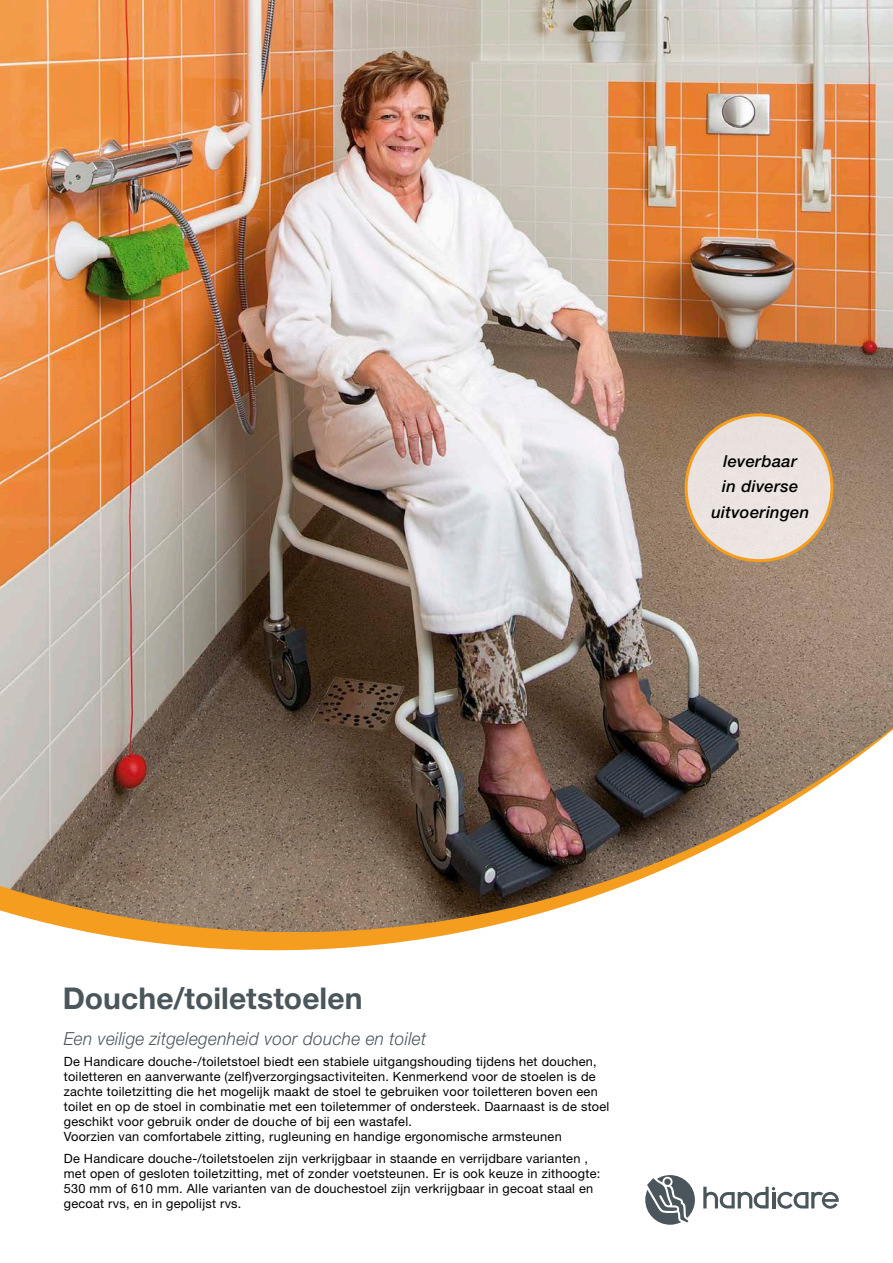
<style>
.page{position:relative;width:893px;height:1263px;background:#fff}
.page>*{position:absolute;margin:0;border:0;box-sizing:border-box;transform-origin:0 0}
.t1{font:700 30px "Helvetica Neue";color:#4a565c}
.t2{font:italic 300 18px "Helvetica Neue";letter-spacing:.02em;color:#4a565c;scale:.95 1}
.t3{font:italic 500 16.5px/25.5px "Helvetica Neue";letter-spacing:.02em;color:#000;text-align:center}
.t4{font:12.75px/15px "Helvetica Neue";letter-spacing:.02em;color:#000}
</style>
<div class="page">
<img style="left:0;top:0;width:893px;height:602px">
<img style="left:0;top:602px;width:893px;height:349px">
<svg style="left:645px;top:1175px;width:50px;height:50px"></svg>
<svg style="left:703px;top:1187px;width:136px;height:22px"></svg>
<svg style="left:685px;top:413px;width:148px;height:149px"></svg>
<p class="t3" style="left:711px;top:448px;width:99px">leverbaar<br>in diverse uitvoeringen</p>
<h1 class="t1" style="left:63px;top:980px;width:301px">Douche/toiletstoelen</h1>
<h2 class="t2" style="left:64px;top:1028px;width:383px">Een veilige zitgelegenheid voor douche en toilet</h2>
<p class="t4" style="left:64px;top:1054px;width:547px">De Handicare douche-/toiletstoel biedt een stabiele uitgangshouding tijdens het douchen, toiletteren en aanverwante (zelf)verzorgingsactiviteiten. Kenmerkend voor de stoelen is de zachte toiletzitting die het mogelijk maakt de stoel te gebruiken voor toiletteren boven een toilet en op de stoel in combinatie met een toiletemmer of ondersteek. Daarnaast is de stoel geschikt voor gebruik onder de douche of bij een wastafel.<br>Voorzien van comfortabele zitting, rugleuning en handige ergonomische armsteunen</p>
<p class="t4" style="left:64px;top:1150px;width:538px">De Handicare douche-/toiletstoelen zijn verkrijgbaar in staande en verrijdbare varianten , met open of gesloten toiletzitting, met of zonder voetsteunen. Er is ook keuze in zithoogte:<br>530 mm of 610 mm. Alle varianten van de douchestoel zijn verkrijgbaar in gecoat staal en gecoat rvs, en in gepolijst rvs.</p>
</div>
